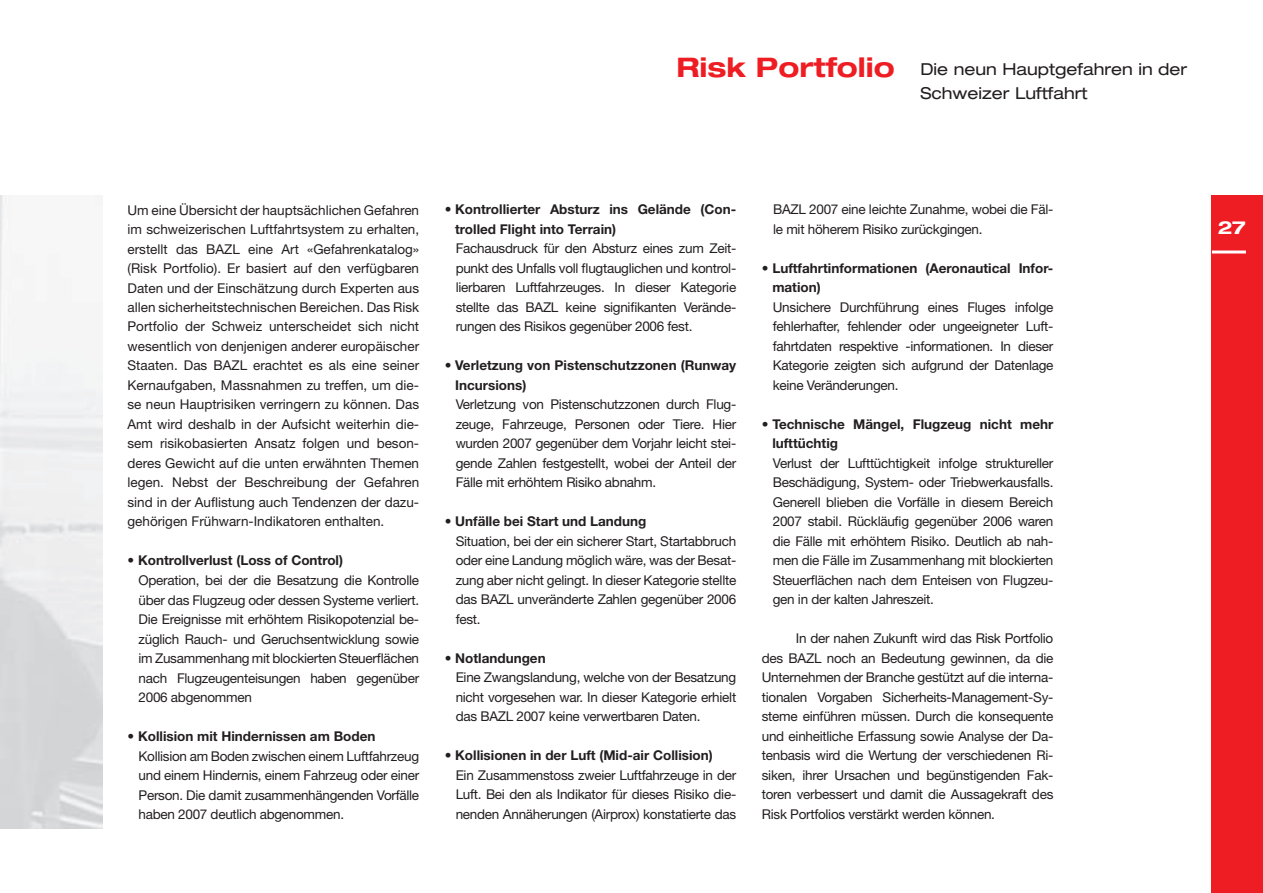
<style>
.page{position:relative;width:1263px;height:893px;background:#fff}
.page>*{position:absolute;margin:0;border:0;box-sizing:border-box;transform-origin:0 0}
.t1{font:700 expanded 18px "Helvetica Neue";color:#fff}
.t2{font:expanded 16.5px/24px "Helvetica Neue";color:#231f20}
.t3{font:13.5px/19.5px "Helvetica Neue";letter-spacing:-.02em;color:#231f20;text-align:justify}
.t4{font:700 13.5px/19.5px "Helvetica Neue";color:#231f20}
.s1{font-weight:700;font-size:27px;color:#ee1d23}
</style>
<div class="page">
<div style="left:1212px;top:195px;width:51px;height:698px;background:#ee1d23"></div>
<hr style="left:1212px;top:251px;width:34px;height:3px;background:#fff">
<p class="t2" style="left:920px;top:56px;width:268px;text-indent:-244px"><span class="s1">Risk Portfolio</span> Die neun Hauptgefahren in der<br>Schweizer Luftfahrt</p>
<p class="t3" style="left:128px;top:200px;width:293px">Um eine Übersicht der hauptsächlichen Gefahren im schweizerischen Luftfahrtsystem zu erhalten, erstellt das BAZL eine Art «Gefahrenkatalog» (Risk Portfolio). Er basiert auf den verfügbaren Daten und der Einschätzung durch Experten aus allen sicherheitstechnischen Bereichen. Das Risk Portfolio der Schweiz unterscheidet sich nicht wesentlich von denjenigen anderer europäischer Staaten. Das BAZL erachtet es als eine seiner Kernaufgaben, Massnahmen zu treffen, um die&shy;se neun Hauptrisiken verringern zu können. Das Amt wird deshalb in der Aufsicht weiterhin die&shy;sem risikobasierten Ansatz folgen und beson&shy;deres Gewicht auf die unten erwähnten Themen legen. Nebst der Beschreibung der Gefahren sind in der Auflistung auch Tendenzen der dazu&shy;gehörigen Frühwarn-Indikatoren enthalten.</p>
<p class="t4" style="left:128px;top:551px;width:217px">• Kontrollverlust (Loss of Control)</p>
<p class="t3" style="left:139px;top:570px;width:282px">Operation, bei der die Besatzung die Kontrolle über das Flugzeug oder dessen Systeme verliert.<br>Die Ereignisse mit erhöhtem Risikopotenzial be&shy;züglich Rauch- und Geruchsentwicklung sowie im Zusammenhang mit blockierten Steuerflächen nach Flugzeugenteisungen haben gegenüber 2006 abgenommen</p>
<p class="t4" style="left:128px;top:726px;width:249px">• Kollision mit Hindernissen am Boden</p>
<p class="t3" style="left:139px;top:746px;width:282px">Kollision am Boden zwischen einem Luftfahrzeug und einem Hindernis, einem Fahrzeug oder einer Person. Die damit zusammenhängenden Vorfälle haben 2007 deutlich abgenommen.</p>
<p class="t4" style="left:455px;top:200px;width:283px;text-indent:-11px">• Kontrollierter Absturz ins Gelände (Con&shy;trolled Flight into Terrain)</p>
<p class="t3" style="left:456px;top:239px;width:282px">Fachausdruck für den Absturz eines zum Zeit&shy;punkt des Unfalls voll flugtauglichen und kontrol&shy;lierbaren Luftfahrzeuges. In dieser Kategorie stellte das BAZL keine signifikanten Verände&shy;rungen des Risikos gegenüber 2006 fest.</p>
<p class="t4" style="left:455px;top:356px;width:283px;text-indent:-11px">• Verletzung von Pistenschutzzonen (Runway<br>Incursions)</p>
<p class="t3" style="left:456px;top:395px;width:282px">Verletzung von Pistenschutzzonen durch Flug&shy;zeuge, Fahrzeuge, Personen oder Tiere. Hier wurden 2007 gegenüber dem Vorjahr leicht stei&shy;gende Zahlen festgestellt, wobei der Anteil der Fälle mit erhöhtem Risiko abnahm.</p>
<p class="t4" style="left:445px;top:512px;width:203px">• Unfälle bei Start und Landung</p>
<p class="t3" style="left:456px;top:531px;width:282px">Situation, bei der ein sicherer Start, Startabbruch oder eine Landung möglich wäre, was der Besat&shy;zung aber nicht gelingt. In dieser Kategorie stellte das BAZL unveränderte Zahlen gegenüber 2006 fest.</p>
<p class="t4" style="left:445px;top:648px;width:103px">• Notlandungen</p>
<p class="t3" style="left:456px;top:668px;width:282px">Eine Zwangslandung, welche von der Besatzung nicht vorgesehen war. In dieser Kategorie erhielt das BAZL 2007 keine verwertbaren Daten.</p>
<p class="t4" style="left:445px;top:745px;width:270px">• Kollisionen in der Luft (Mid-air Collision)</p>
<p class="t3" style="left:456px;top:765px;width:282px">Ein Zusammenstoss zweier Luftfahrzeuge in der Luft. Bei den als Indikator für dieses Risiko die&shy;nenden Annäherungen (Airprox) konstatierte das</p>
<p class="t3" style="left:773px;top:200px;width:282px">BAZL 2007 eine leichte Zunahme, wobei die Fäl&shy;le mit höherem Risiko zurückgingen.</p>
<p class="t4" style="left:772px;top:258px;width:283px;text-indent:-11px">• Luftfahrtinformationen (Aeronautical Infor&shy;mation)</p>
<p class="t3" style="left:773px;top:297px;width:282px">Unsichere Durchführung eines Fluges infolge fehlerhafter, fehlender oder ungeeigneter Luft&shy;fahrtdaten respektive -informationen. In dieser Kategorie zeigten sich aufgrund der Datenlage keine Veränderungen.</p>
<p class="t4" style="left:772px;top:414px;width:283px;text-indent:-11px">• Technische Mängel, Flugzeug nicht mehr lufttüchtig</p>
<p class="t3" style="left:773px;top:453px;width:282px">Verlust der Lufttüchtigkeit infolge struktureller Beschädigung, System- oder Triebwerkausfalls.<br>Generell blieben die Vorfälle in diesem Bereich 2007 stabil. Rückläufig gegenüber 2006 waren die Fälle mit erhöhtem Risiko. Deutlich ab nah&shy;men die Fälle im Zusammenhang mit blockierten Steuerflächen nach dem Enteisen von Flugzeu&shy;gen in der kalten Jahreszeit.</p>
<p class="t3" style="left:762px;top:628px;width:293px;text-indent:34px">In der nahen Zukunft wird das Risk Portfolio des BAZL noch an Bedeutung gewinnen, da die Unternehmen der Branche gestützt auf die interna&shy;tionalen Vorgaben Sicherheits-Management-Sy&shy;steme einführen müssen. Durch die konsequente und einheitliche Erfassung sowie Analyse der Da&shy;tenbasis wird die Wertung der verschiedenen Ri&shy;siken, ihrer Ursachen und begünstigenden Fak&shy;toren verbessert und damit die Aussagekraft des Risk Portfolios verstärkt werden können.</p>
<h1 class="t1" style="left:1218px;top:216px;width:29px">27</h1>
</div>
